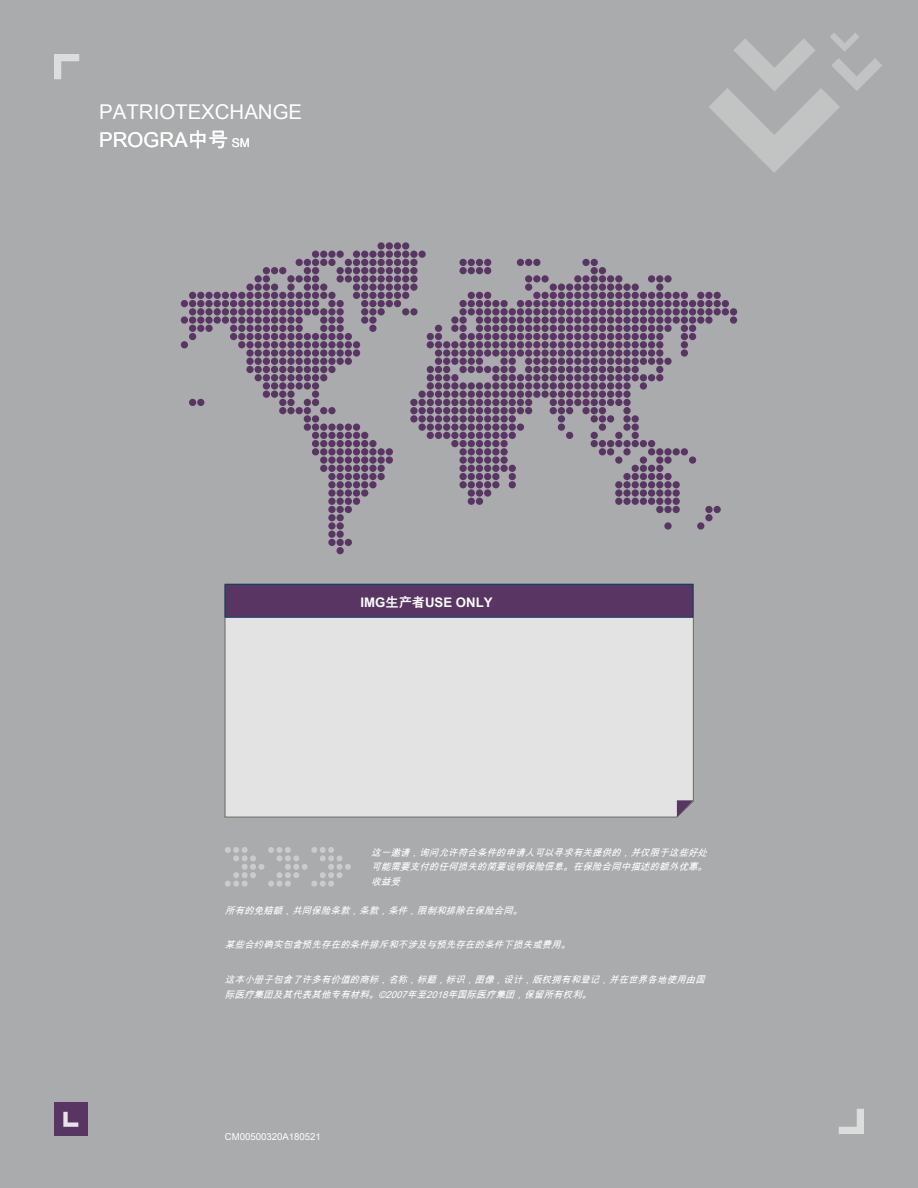
<style>
.page{position:relative;width:918px;height:1188px;background:#a9abac}
.page>*{position:absolute;margin:0;border:0;box-sizing:border-box;transform-origin:0 0}
.t1{font:20.4px/27.8px "Arial Unicode MS";color:#fff}
.t2{font:700 13.2px "Arial Unicode MS";color:#fff}
.t3{font:italic 9.6px/14.4px "Arial Unicode MS";color:#fff;text-align:justify}
.t4{font:9.6px "Arial Unicode MS";color:#fff}
.s1{font-size:12px}
</style>
<div class="page">
<svg style="left:181px;top:242px;width:556px;height:312px"></svg>
<div style="left:225px;top:584px;width:469px;height:234px;background:#e3e3e3"></div>
<svg style="left:677px;top:800px;width:16px;height:17px"></svg>
<svg style="left:709px;top:33px;width:173px;height:140px"></svg>
<div style="left:225px;top:584px;width:468px;height:33px;background:#583562"></div>
<hr style="left:225px;top:584px;width:468px;height:1px;background:#0c4166">
<hr style="left:225px;top:585px;width:1px;height:32px;background:#0c4166">
<hr style="left:693px;top:585px;width:1px;height:32px;background:#0c4166">
<hr style="left:225px;top:617px;width:468px;height:1px;background:#0c4166">
<svg style="left:225px;top:847px;width:126px;height:40px"></svg>
<div style="left:54px;top:1102px;width:34px;height:34px;background:#583562"></div>
<svg style="left:63px;top:1112px;width:15px;height:15px"></svg>
<svg style="left:839px;top:1109px;width:25px;height:25px"></svg>
<svg style="left:54px;top:54px;width:25px;height:25px"></svg>
<h1 class="t1" style="left:99px;top:97px;width:204px">PATRIOTEXCHANGE<br>PROGRA中号 <span class="s1">SM</span></h1>
<h2 class="t2" style="left:361px;top:593px;width:134px">IMG生产者USE ONLY</h2>
<p class="t3" style="left:371px;top:845px;width:341px">这一邀请，询问允许符合条件的申请人可以寻求有关提供的，并仅限于这些好处可能需要支付的任何损失的简要说明保险信息。在保险合同中描述的额外优惠。收益受</p>
<p class="t3" style="left:225px;top:903px;width:303px">所有的免赔额，共同保险条款，条款，条件，限制和排除在保险合同。</p>
<p class="t3" style="left:225px;top:937px;width:351px">某些合约确实包含预先存在的条件排斥和不涉及与预先存在的条件下损失或费用。</p>
<p class="t3" style="left:225px;top:972px;width:485px">这本小册子包含了许多有价值的商标，名称，标题，标识，图像，设计，版权拥有和登记，并在世界各地使用由国际医疗集团及其代表其他专有材料。©2007年至2018年国际医疗集团，保留所有权利。</p>
<p class="t4" style="left:225px;top:1130px;width:98px">CM00500320A180521</p>
</div>
